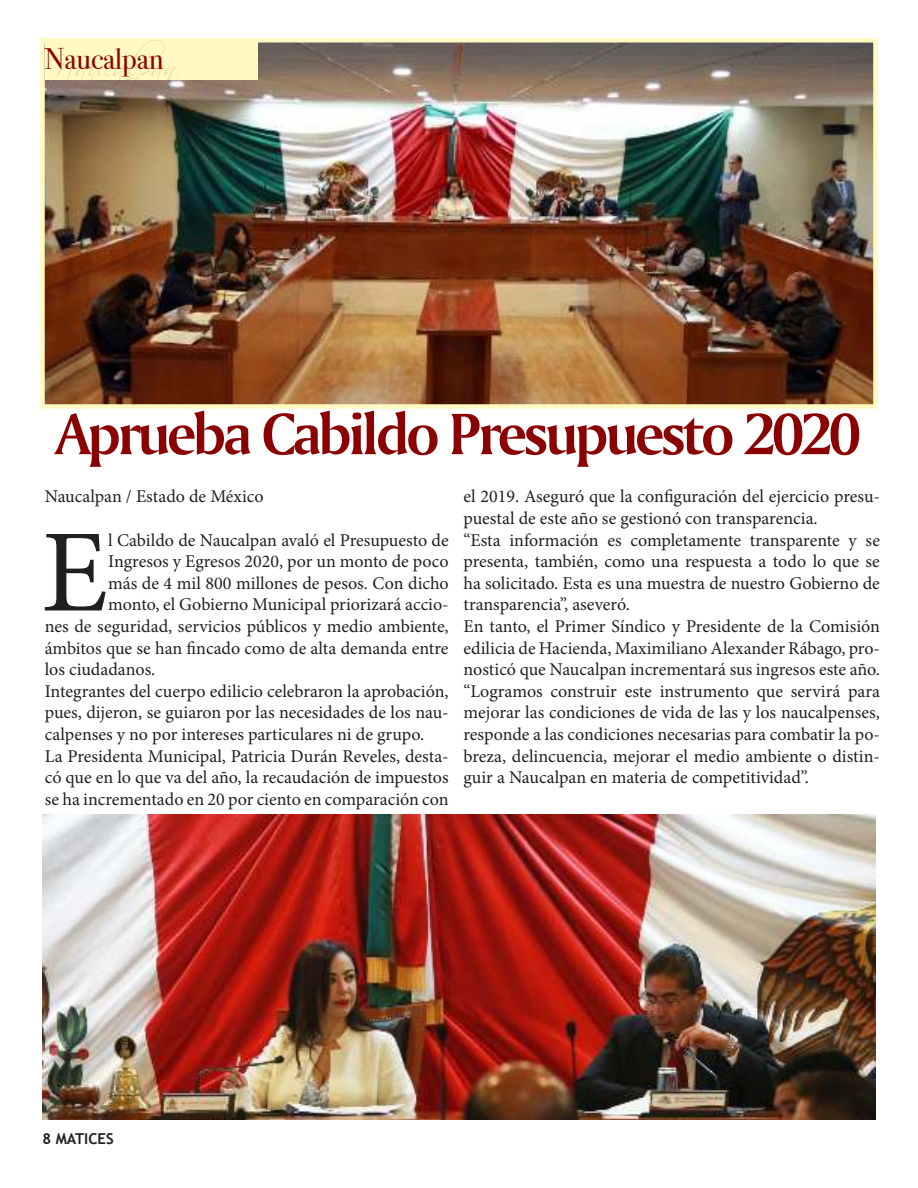
<style>
.page{position:relative;width:918px;height:1188px;background:#fff}
.page>*{position:absolute;margin:0;border:0;box-sizing:border-box;transform-origin:0 0}
.t1{font:117.75px "Minion Pro";color:#221f1f}
.t2{font:61.5px "Amerigo BT Bold A";letter-spacing:-.05em;color:#8b0203}
.t3{font:30px "Bodoni Svty Two ITCTT";color:#8b0203}
.t4{font:30px "Scriptina";letter-spacing:.03em;color:#8b0203}
.t5{font:18px/21.6px "Minion Pro";color:#221f1f}
.t6{font:700 15px "Trebuchet MS";color:#221f1f}
</style>
<div class="page">
<img style="left:46px;top:44px;width:826px;height:359px">
<div style="left:40px;top:38px;width:838px;height:371px;border:5px solid #fffac1"></div>
<div style="left:45px;top:41px;width:212px;height:39px;background:#fffac1"></div>
<img style="left:43px;top:815px;width:832px;height:305px">
<h3 class="t4" style="left:47px;top:49px;width:135px">Naucalpan</h3>
<h3 class="t3" style="left:45px;top:47px;width:120px">Naucalpan</h3>
<h2 class="t2" style="left:55px;top:411px;width:807px">Aprueba Cabildo Presupuesto 2020</h2>
<p class="t5" style="left:45px;top:487px;width:220px">Naucalpan / Estado de México</p>
<h1 class="t1" style="left:41px;top:515px;width:68px">E</h1>
<p class="t5" style="left:108px;top:530px;width:342px">l Cabildo de Naucalpan avaló el Presupuesto de</p>
<p class="t5" style="left:463px;top:487px;width:418px">el 2019. Aseguró que la configuración del ejercicio presu&shy;puestal de este año se gestionó con transparencia.<br>“Esta información es completamente transparente y se presenta, también, como una respuesta a todo lo que se ha solicitado. Esta es una muestra de nuestro Gobierno de transparencia”, aseveró.<br>En tanto, el Primer Síndico y Presidente de la Comisión edilicia de Hacienda, Maximiliano Alexander Rábago, pro&shy;nosticó que Naucalpan incrementará sus ingresos este año. “Logramos construir este instrumento que servirá para mejorar las condiciones de vida de las y los naucalpenses, responde a las condiciones necesarias para combatir la po&shy;breza, delincuencia, mejorar el medio ambiente o distin&shy;guir a Naucalpan en materia de competitividad”.</p>
<p class="t5" style="left:108px;top:552px;width:342px">Ingresos y Egresos 2020, por un monto de poco</p>
<p class="t5" style="left:108px;top:573px;width:342px">más de 4 mil 800 millones de pesos. Con dicho</p>
<p class="t5" style="left:108px;top:595px;width:342px">monto, el Gobierno Municipal priorizará accio-</p>
<p class="t5" style="left:45px;top:616px;width:405px">nes de seguridad, servicios públicos y medio ambiente,</p>
<p class="t5" style="left:45px;top:638px;width:405px">ámbitos que se han fincado como de alta demanda entre</p>
<p class="t5" style="left:45px;top:660px;width:112px">los ciudadanos.</p>
<p class="t5" style="left:45px;top:681px;width:405px">Integrantes del cuerpo edilicio celebraron la aprobación,</p>
<p class="t5" style="left:45px;top:703px;width:405px">pues, dijeron, se guiaron por las necesidades de los nau-</p>
<p class="t5" style="left:45px;top:724px;width:381px">calpenses y no por intereses particulares ni de grupo.</p>
<p class="t5" style="left:45px;top:746px;width:405px">La Presidenta Municipal, Patricia Durán Reveles, desta-</p>
<p class="t5" style="left:45px;top:768px;width:405px">có que en lo que va del año, la recaudación de impuestos</p>
<p class="t5" style="left:45px;top:789px;width:405px">se ha incrementado en 20 por ciento en comparación con</p>
<p class="t6" style="left:43px;top:1130px;width:73px">8 MATICES</p>
</div>
